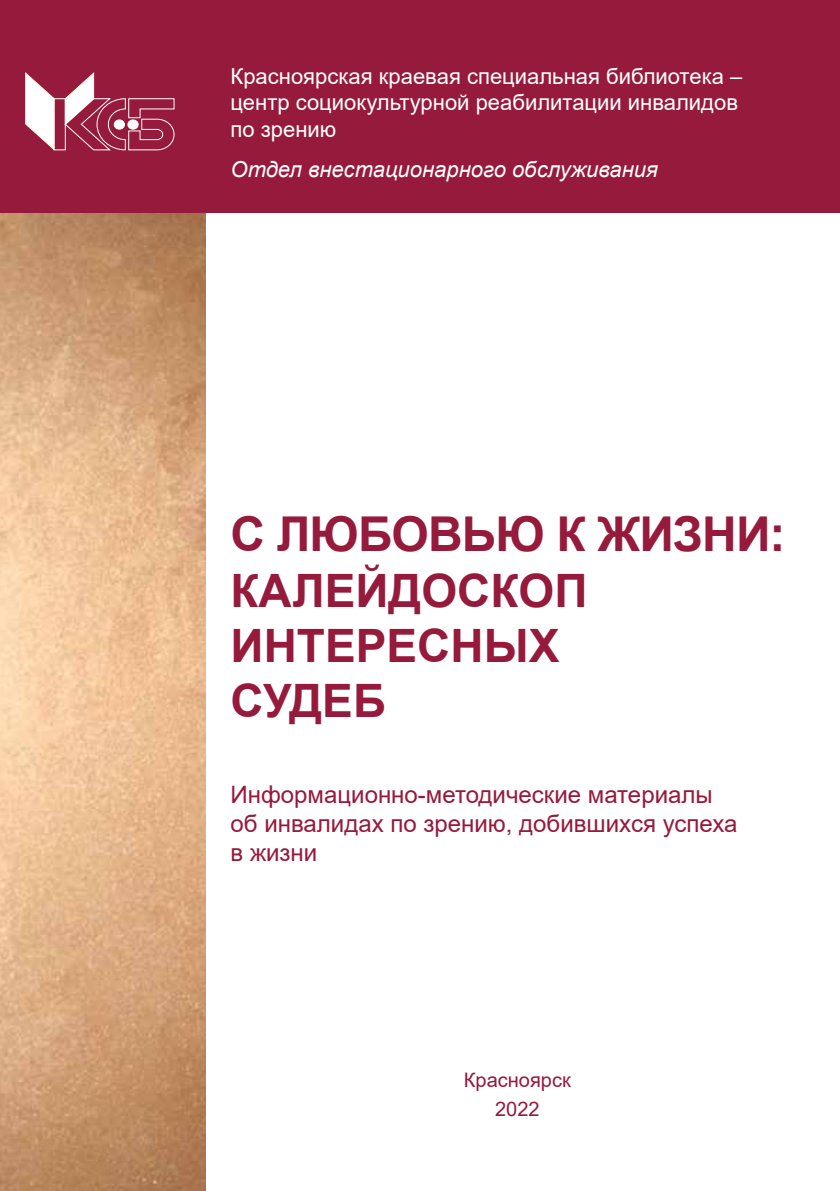
<style>
.page{position:relative;width:840px;height:1191px;background:#fff}
.page>*{position:absolute;margin:0;border:0;box-sizing:border-box;transform-origin:0 0}
.t1{font:700 48px "Arial";letter-spacing:-.02em;color:#961a3b}
.t2{font:700 46px/55.2px "Arial";color:#961a3b}
.t3{font:24px/28.8px "Arial";color:#961a3b}
.t4{font:22px/26.4px "Arial";color:#fff}
.t5{font:italic 22px "Arial";color:#fff}
.t6{font:20px/28.8px "Arial";color:#961a3b;text-align:center}
</style>
<div class="page">
<img style="left:0;top:212px;width:205px;height:979px">
<div style="left:0;top:0;width:839px;height:212px;background:#961a3b"></div>
<svg style="left:26px;top:73px;width:149px;height:78px"></svg>
<div style="left:128px;top:120px;width:10px;height:9px;background:#fff;border-radius:50%"></div>
<div style="left:128px;top:120px;width:10px;height:9px;border:1px solid #fff;border-radius:50%"></div>
<p class="t4" style="left:230px;top:63px;width:513px">Красноярская краевая специальная библиотека – центр социокультурной реабилитации инвалидов по зрению</p>
<p class="t5" style="left:230px;top:155px;width:428px">Отдел внестационарного обслуживания</p>
<h1 class="t1" style="left:230px;top:500px;width:556px">С ЛЮБОВЬЮ К ЖИЗНИ:</h1>
<h2 class="t2" style="left:230px;top:563px;width:358px">КАЛЕЙДОСКОП<br>ИНТЕРЕСНЫХ<br>СУДЕБ</h2>
<p class="t3" style="left:230px;top:780px;width:508px">Информационно-методические материалы об инвалидах по зрению, добившихся успеха в жизни</p>
<p class="t6" style="left:463px;top:1065px;width:108px">Красноярск<br>2022</p>
</div>
